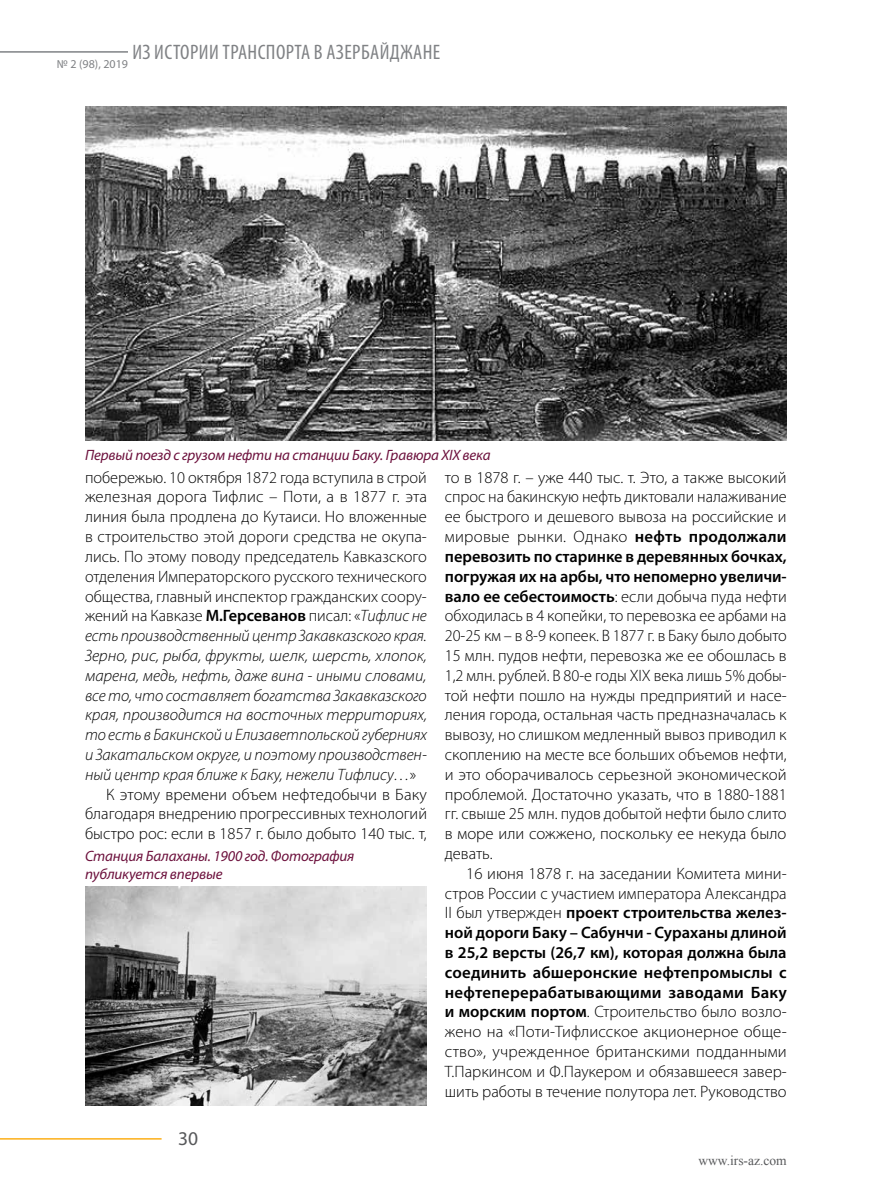
<style>
.page{position:relative;width:893px;height:1191px;background:#fff}
.page>*{position:absolute;margin:0;border:0;box-sizing:border-box;transform-origin:0 0}
.t1{font:condensed 21px "Myriad Pro";letter-spacing:.02em;color:#808285}
.t2{font:19.5px "Myriad Pro";color:#58595b}
.t3{font:300 16.5px/19.8px "Myriad Pro";color:#000;text-align:justify}
.t4{font:italic 300 16.5px "Myriad Pro";color:#000}
.t5{font:italic 15px/18px "Myriad Pro";letter-spacing:-.01em;color:#6c103c}
.t6{font:13.5px "Times New Roman";color:#58595b}
.s1{font-weight:600}
.s2{font-style:italic}
.s3{font-style:normal}
</style>
<div class="page">
<hr style="left:0;top:51px;width:128px;height:2px;background:#808285">
<hr style="left:0;top:1138px;width:162px;height:1px;background:#fcaf17">
<img style="left:85px;top:887px;width:342px;height:219px">
<img style="left:85px;top:106px;width:702px;height:334px">
<p class="t1" style="left:57px;top:39px;width:385px"><sub>№</sub> <sub>2</sub> <sub>(98),</sub> <sub>2019</sub> ИЗ ИСТОРИИ ТРАНСПОРТА В АЗЕРБАЙДЖАНЕ</p>
<p class="t5" style="left:85px;top:446px;width:407px">Первый поезд с грузом нефти на станции Баку. Гравюра XIX века</p>
<p class="t3" style="left:85px;top:467px;width:343px">побережью. 10 октября 1872 года вступила в строй</p>
<p class="t3" style="left:85px;top:487px;width:343px">железная дорога Тифлис – Поти, а в 1877 г. эта</p>
<p class="t3" style="left:85px;top:507px;width:343px">линия была продлена до Кутаиси. Но вложенные</p>
<p class="t3" style="left:85px;top:526px;width:343px">в строительство этой дороги средства не окупа-</p>
<p class="t3" style="left:85px;top:546px;width:343px">лись. По этому поводу председатель Кавказского</p>
<p class="t3" style="left:85px;top:566px;width:343px">отделения Императорского русского технического</p>
<p class="t3" style="left:85px;top:586px;width:343px">общества, главный инспектор гражданских соору-</p>
<p class="t3" style="left:85px;top:606px;width:343px">жений на Кавказе <span class="s1">М.Герсеванов</span> писал: «<span class="s2">Тифлис не</span></p>
<p class="t4" style="left:85px;top:626px;width:343px">есть производственный центр Закавказского края.</p>
<p class="t4" style="left:85px;top:645px;width:343px">Зерно, рис, рыба, фрукты, шелк, шерсть, хлопок,</p>
<p class="t4" style="left:85px;top:665px;width:343px">марена, медь, нефть, даже вина - иными словами,</p>
<p class="t4" style="left:85px;top:685px;width:343px">все то, что составляет богатства Закавказского</p>
<p class="t4" style="left:85px;top:705px;width:343px">края, производится на восточных территориях,</p>
<p class="t4" style="left:85px;top:725px;width:343px">то есть в Бакинской и Елизаветпольской губерниях</p>
<p class="t4" style="left:85px;top:744px;width:343px">и Закатальском округе, и поэтому производствен-</p>
<p class="t4" style="left:85px;top:764px;width:333px">ный центр края ближе к Баку, нежели Тифлису…<span class="s3">»</span></p>
<p class="t3" style="left:106px;top:784px;width:322px">К этому времени объем нефтедобычи в Баку</p>
<p class="t3" style="left:85px;top:804px;width:343px">благодаря внедрению прогрессивных технологий</p>
<p class="t3" style="left:85px;top:823px;width:343px">быстро рос: если в 1857 г. было добыто 140 тыс. т,</p>
<p class="t5" style="left:85px;top:846px;width:271px">Станция Балаханы. 1900 год. Фотография публикуется впервые</p>
<p class="t2" style="left:178px;top:1126px;width:22px">30</p>
<p class="t3" style="left:445px;top:467px;width:343px">то в 1878 г. – уже 440 тыс. т. Это, а также высокий спрос на бакинскую нефть диктовали налаживание ее быстрого и дешевого вывоза на российские и мировые рынки. Однако <span class="s1">нефть продолжали перевозить по старинке в деревянных бочках, погружая их на арбы, что непомерно увеличи&shy;вало ее себестоимость</span>: если добыча пуда нефти обходилась в 4 копейки, то перевозка ее арбами на 20-25 км – в 8-9 копеек. В 1877 г. в Баку было добыто 15 млн. пудов нефти, перевозка же ее обошлась в 1,2 млн. рублей. В 80-е годы XIX века лишь 5% добы&shy;той нефти пошло на нужды предприятий и насе&shy;ления города, остальная часть предназначалась к вывозу, но слишком медленный вывоз приводил к скоплению на месте все больших объемов нефти, и это оборачивалось серьезной экономической проблемой. Достаточно указать, что в 1880-1881 гг. свыше 25 млн. пудов добытой нефти было слито в море или сожжено, поскольку ее некуда было девать.</p>
<p class="t3" style="left:445px;top:863px;width:343px;text-indent:21px">16 июня 1878 г. на заседании Комитета мини&shy;стров России с участием императора Александра II был утвержден <span class="s1">проект строительства желез&shy;ной дороги Баку – Сабунчи - Сураханы длиной в 25,2 версты (26,7 км), которая должна была соединить абшеронские нефтепромыслы с нефтеперерабатывающими заводами Баку и морским портом</span>. Строительство было возло&shy;жено на «Поти-Тифлисское акционерное обще&shy;ство», учрежденное британскими подданными Т.Паркинсом и Ф.Паукером и обязавшееся завер&shy;шить работы в течение полутора лет. Руководство</p>
<p class="t6" style="left:698px;top:1151px;width:90px">www.irs-az.com</p>
</div>
